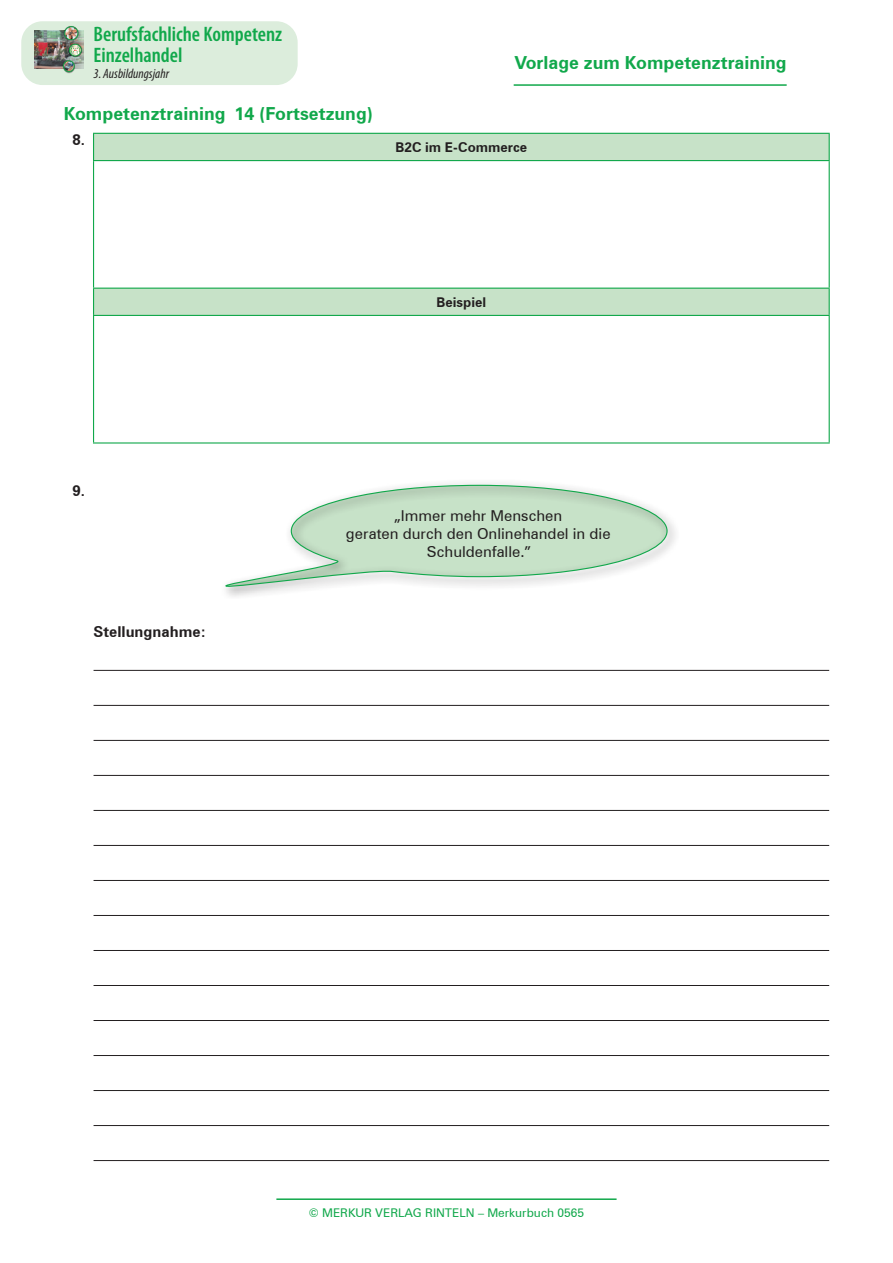
<style>
.page{position:relative;width:893px;height:1263px;background:#fff}
.page>*{position:absolute;margin:0;border:0;box-sizing:border-box;transform-origin:0 0}
.t1{font:600 condensed 21px/21px "Myriad Pro";color:#11a84b}
.t2{font:700 18px "Zurich BT";color:#11a84b}
.Fließtext{font:15px/18px "Zurich BT";color:#231f20;text-align:center}
.Einzug-Aufgabe_1{font:700 15px "Zurich BT";color:#231f20}
.Tabellenkopf{font:700 13.5px "Zurich BT";color:#231f20}
.t3{font:italic condensed 13.5px "Myriad Pro";color:#231f20}
.t4{font:12px "Zurich BT";color:#11a84b}
</style>
<div class="page">
<hr style="left:276px;top:1198px;width:341px;height:2px;background:#11a84b">
<div style="left:21px;top:21px;width:277px;height:64px;background:#dceddc;border-radius:21px"></div>
<img style="left:34px;top:30px;width:50px;height:39px">
<img style="left:59px;top:60px;width:13px;height:13px">
<img style="left:81px;top:43px;width:2px;height:15px">
<svg style="left:63px;top:27px;width:18px;height:45px"></svg>
<div style="left:69px;top:44px;width:12px;height:12px;border:1px solid #1aa049;border-radius:50%"></div>
<hr style="left:514px;top:84px;width:273px;height:2px;background:#11a84b">
<hr style="left:94px;top:670px;width:735px;height:1px;background:#231f20">
<hr style="left:94px;top:705px;width:735px;height:1px;background:#231f20">
<hr style="left:94px;top:740px;width:735px;height:1px;background:#231f20">
<hr style="left:94px;top:775px;width:735px;height:1px;background:#231f20">
<hr style="left:94px;top:810px;width:735px;height:1px;background:#231f20">
<hr style="left:94px;top:845px;width:735px;height:1px;background:#231f20">
<hr style="left:94px;top:880px;width:735px;height:1px;background:#231f20">
<hr style="left:94px;top:915px;width:735px;height:1px;background:#231f20">
<hr style="left:94px;top:950px;width:735px;height:1px;background:#231f20">
<hr style="left:94px;top:985px;width:735px;height:1px;background:#231f20">
<hr style="left:94px;top:1020px;width:735px;height:1px;background:#231f20">
<hr style="left:94px;top:1055px;width:735px;height:1px;background:#231f20">
<hr style="left:94px;top:1090px;width:735px;height:1px;background:#231f20">
<hr style="left:94px;top:1125px;width:735px;height:1px;background:#231f20">
<hr style="left:94px;top:1160px;width:735px;height:1px;background:#231f20">
<div style="left:94px;top:133px;width:735px;height:28px;background:#c7e2c8"></div>
<div style="left:94px;top:288px;width:735px;height:27px;background:#c7e2c8"></div>
<hr style="left:93px;top:133px;width:737px;height:1px;background:#11a84b">
<svg style="left:829px;top:134px;width:1px;height:26px"></svg>
<hr style="left:93px;top:160px;width:737px;height:1px;background:#11a84b">
<hr style="left:829px;top:161px;width:1px;height:127px;background:#11a84b">
<hr style="left:93px;top:288px;width:737px;height:1px;background:#11a84b">
<svg style="left:829px;top:289px;width:1px;height:26px"></svg>
<hr style="left:93px;top:315px;width:737px;height:1px;background:#11a84b">
<hr style="left:829px;top:316px;width:1px;height:126px;background:#11a84b">
<hr style="left:93px;top:442px;width:737px;height:2px;background:#11a84b">
<svg style="left:93px;top:134px;width:1px;height:26px"></svg>
<hr style="left:93px;top:161px;width:1px;height:127px;background:#11a84b">
<svg style="left:93px;top:289px;width:1px;height:26px"></svg>
<hr style="left:93px;top:316px;width:1px;height:126px;background:#11a84b">
<svg style="left:226px;top:483px;width:450px;height:114px"></svg>
<svg style="left:225px;top:484px;width:443px;height:105px"></svg>
<h1 class="t1" style="left:94px;top:24px;width:190px">Berufsfachliche Kompetenz<br>Einzelhandel</h1>
<p class="t3" style="left:94px;top:67px;width:77px">3. Ausbildungsjahr</p>
<p class="t2" style="left:64px;top:103px;width:310px">Kompetenztraining 14 (Fortsetzung)</p>
<p class="Einzug-Aufgabe_1" style="left:73px;top:130px;width:14px">8.</p>
<p class="t2" style="left:514px;top:52px;width:274px">Vorlage zum Kompetenztraining</p>
<p class="Tabellenkopf" style="left:396px;top:139px;width:133px">B2C im E-Commerce</p>
<p class="Tabellenkopf" style="left:436px;top:294px;width:51px">Beispiel</p>
<p class="Einzug-Aufgabe_1" style="left:73px;top:481px;width:14px">9.</p>
<p class="Einzug-Aufgabe_1" style="left:94px;top:622px;width:114px">Stellungnahme:</p>
<p class="Fließtext" style="left:346px;top:507px;width:266px">„Immer mehr Menschen<br>geraten durch den Onlinehandel in die<br>Schuldenfalle.”</p>
<p class="t4" style="left:309px;top:1205px;width:277px">© MERKUR VERLAG RINTELN – Merkurbuch 0565</p>
</div>
